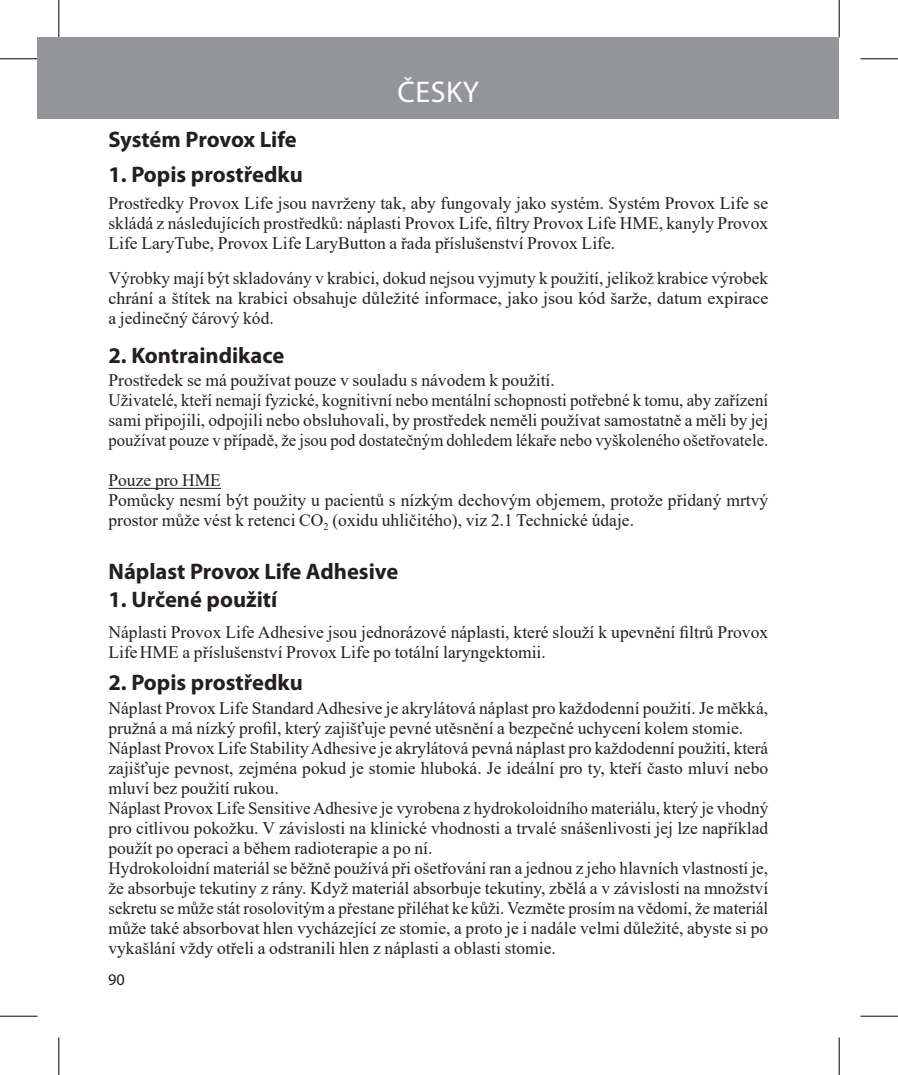
<style>
.page{position:relative;width:898px;height:1075px;background:#fff}
.page>*{position:absolute;margin:0;border:0;box-sizing:border-box;transform-origin:0 0}
.t1{font:30px "Myriad Pro";letter-spacing:.02em;color:#fff}
.t2{font:700 22.5px "Myriad Pro";color:#231f20}
.t3{font:17.5px/20px "Times New Roman";color:#231f20}
.t4{font:16.25px "Myriad Pro";color:#231f20}
</style>
<div class="page">
<hr style="left:108px;top:488px;width:113px;height:1px;background:#231f20">
<div style="left:38px;top:38px;width:800px;height:81px;background:#939598"></div>
<hr style="left:0;top:58px;width:38px;height:1px;background:#000">
<hr style="left:860px;top:58px;width:37px;height:1px;background:#000">
<hr style="left:0;top:1015px;width:38px;height:1px;background:#000">
<hr style="left:860px;top:1015px;width:37px;height:1px;background:#000">
<hr style="left:58px;top:0;width:1px;height:37px;background:#000">
<hr style="left:58px;top:1037px;width:1px;height:37px;background:#000">
<hr style="left:838px;top:0;width:1px;height:37px;background:#000">
<hr style="left:838px;top:1037px;width:1px;height:37px;background:#000">
<h1 class="t1" style="left:397px;top:73px;width:83px">ČESKY</h1>
<p class="t2" style="left:108px;top:124px;width:190px">Systém Provox Life</p>
<p class="t2" style="left:108px;top:160px;width:196px">1. Popis prostředku</p>
<p class="t3" style="left:108px;top:193px;width:661px;text-align:justify">Prostředky Provox Life jsou navrženy tak, aby fungovaly jako systém. Systém Provox Life se skládá z následujících prostředků: náplasti Provox Life, filtry Provox Life HME, kanyly Provox Life LaryTube, Provox Life LaryButton a řada příslušenství Provox Life.</p>
<p class="t3" style="left:108px;top:267px;width:661px;text-align:justify">Výrobky mají být skladovány v krabici, dokud nejsou vyjmuty k použití, jelikož krabice výrobek chrání a štítek na krabici obsahuje důležité informace, jako jsou kód šarže, datum expirace a jedinečný čárový kód.</p>
<p class="t2" style="left:108px;top:340px;width:177px">2. Kontraindikace</p>
<p class="t3" style="left:108px;top:370px;width:661px">Prostředek se má používat pouze v souladu s návodem k použití.<br>Uživatelé, kteří nemají fyzické, kognitivní nebo mentální schopnosti potřebné k tomu, aby zařízení sami připojili, odpojili nebo obsluhovali, by prostředek neměli používat samostatně a měli by jej používat pouze v případě, že jsou pod dostatečným dohledem lékaře nebo vyškoleného ošetřovatele.</p>
<p class="t3" style="left:108px;top:470px;width:661px">Pouze pro HME<br>Pomůcky nesmí být použity u pacientů s nízkým dechovým objemem, protože přidaný mrtvý prostor může vést k retenci CO<sub>2</sub> (oxidu uhličitého), viz 2.1 Technické údaje.</p>
<p class="t2" style="left:108px;top:556px;width:291px">Náplast Provox Life Adhesive</p>
<p class="t2" style="left:108px;top:584px;width:170px">1. Určené použití</p>
<p class="t3" style="left:108px;top:621px;width:661px">Náplasti Provox Life Adhesive jsou jednorázové náplasti, které slouží k upevnění filtrů Provox<br>LifeHME a příslušenství Provox Life po totální laryngektomii.</p>
<p class="t2" style="left:108px;top:667px;width:196px">2. Popis prostředku</p>
<p class="t3" style="left:108px;top:697px;width:661px">Náplast Provox Life Standard Adhesive je akrylátová náplast pro každodenní použití. Je měkká, pružná a má nízký profil, který zajišťuje pevné utěsnění a bezpečné uchycení kolem stomie.<br>Náplast Provox Life Stability Adhesive je akrylátová pevná náplast pro každodenní použití, která zajišťuje pevnost, zejména pokud je stomie hluboká. Je ideální pro ty, kteří často mluví nebo mluví bez použití rukou.<br>Náplast Provox Life Sensitive Adhesive je vyrobena z hydrokoloidního materiálu, který je vhodný pro citlivou pokožku. V závislosti na klinické vhodnosti a trvalé snášenlivosti jej lze například použít po operaci a během radioterapie a po ní.<br>Hydrokoloidní materiál se běžně používá při ošetřování ran a jednou z jeho hlavních vlastností je, že absorbuje tekutiny z rány. Když materiál absorbuje tekutiny, zbělá a v závislosti na množství sekretu se může stát rosolovitým a přestane přiléhat ke kůži. Vezměte prosím na vědomí, že materiál může také absorbovat hlen vycházející ze stomie, a proto je i nadále velmi důležité, abyste si po vykašlání vždy otřeli a odstranili hlen z náplasti a oblasti stomie.</p>
<p class="t4" style="left:108px;top:968px;width:18px">90</p>
</div>
